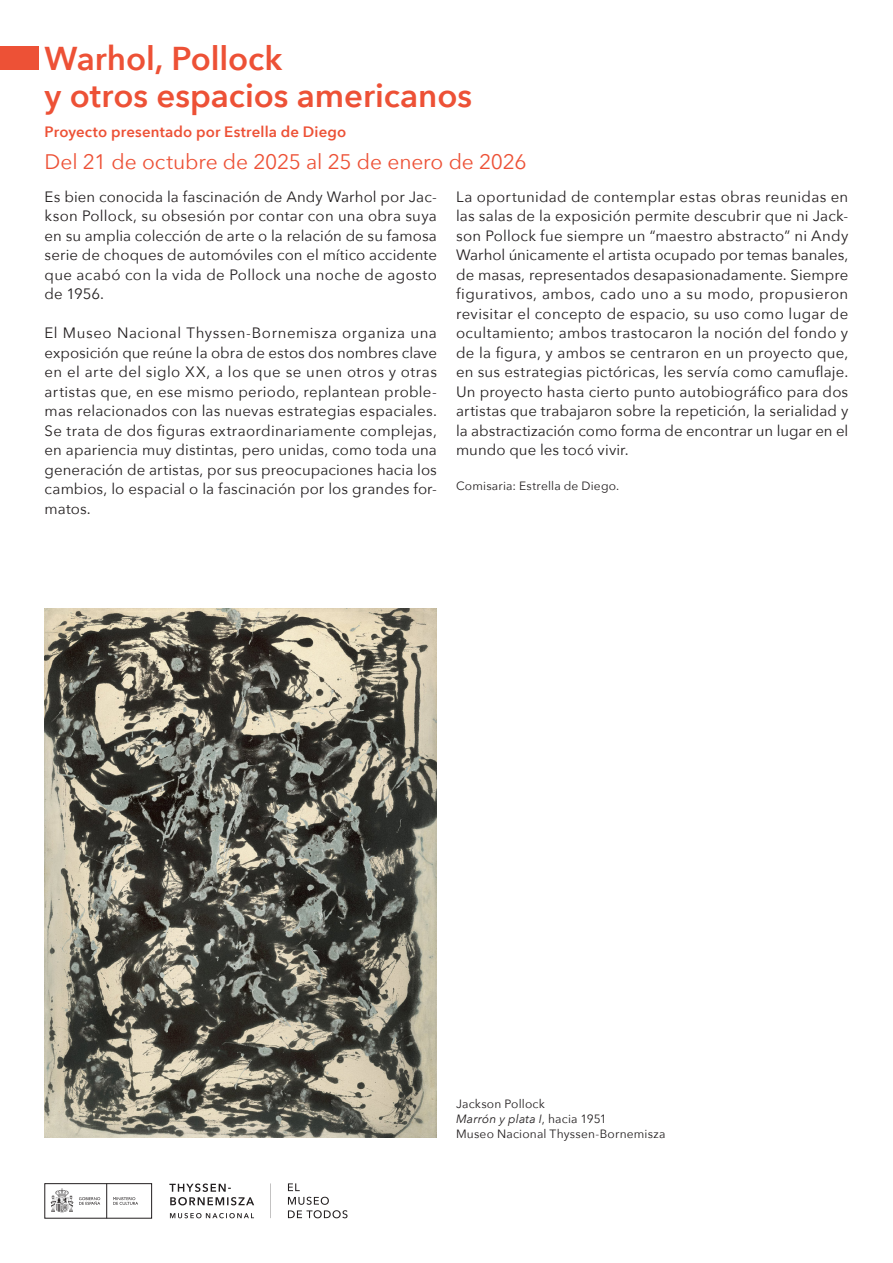
<style>
.page{position:relative;width:893px;height:1263px;background:#fff}
.page>*{position:absolute;margin:0;border:0;box-sizing:border-box;transform-origin:0 0}
.t1{font:600 33px "Avenir Next";color:#ed5136}
.t2{font:21px "Avenir Next";letter-spacing:-.005em;color:#ed5136}
.P_-ES{font:15px/19.5px "Avenir Next";letter-spacing:.005em;color:#231f20;text-align:justify}
.t3{font:600 15px "Avenir Next";letter-spacing:.01em;color:#ed5136}
.t4{font:12px "Avenir Next";letter-spacing:.015em;color:#231f20}
.t5{font:italic 12px "Avenir Next";letter-spacing:.015em;color:#231f20}
.s1{font-style:normal}
</style>
<div class="page">
<div style="left:0;top:46px;width:39px;height:24px;background:#ed5136"></div>
<svg style="left:270px;top:1183px;width:77px;height:35px"></svg>
<svg style="left:169px;top:1183px;width:85px;height:22px"></svg>
<svg style="left:170px;top:1213px;width:84px;height:5px"></svg>
<svg style="left:113px;top:1197px;width:25px;height:8px"></svg>
<svg style="left:79px;top:1197px;width:21px;height:8px"></svg>
<hr style="left:106px;top:1183px;width:1px;height:35px;background:#231f20">
<div style="left:45px;top:1183px;width:107px;height:35px;border:1px solid #231f20"></div>
<svg style="left:51px;top:1188px;width:22px;height:24px"></svg>
<img style="left:45px;top:608px;width:392px;height:529px">
<h2 class="t1" style="left:45px;top:30px;width:239px">Warhol, Pollock</h2>
<h2 class="t1" style="left:45px;top:67px;width:429px">y otros espacios americanos</h2>
<h3 class="t3" style="left:45px;top:119px;width:303px">Proyecto presentado por Estrella de Diego</h3>
<h3 class="t2" style="left:45px;top:144px;width:483px">Del 21 de octubre de 2025 al 25 de enero de 2026</h3>
<p class="P_-ES" style="left:45px;top:186px;width:394px">Es bien conocida la fascinación de Andy Warhol por Jac&shy;kson Pollock, su obsesión por contar con una obra suya en su amplia colección de arte o la relación de su famosa serie de choques de automóviles con el mítico accidente que acabó con la vida de Pollock una noche de agosto de 1956.</p>
<p class="P_-ES" style="left:45px;top:323px;width:394px">El Museo Nacional Thyssen-Bornemisza organiza una exposición que reúne la obra de estos dos nombres clave en el arte del siglo XX, a los que se unen otros y otras artistas que, en ese mismo periodo, replantean proble&shy;mas relacionados con las nuevas estrategias espaciales.<br>Se trata de dos figuras extraordinariamente complejas, en apariencia muy distintas, pero unidas, como toda una generación de artistas, por sus preocupaciones hacia los cambios, lo espacial o la fascinación por los grandes for&shy;matos.</p>
<p class="P_-ES" style="left:456px;top:186px;width:394px">La oportunidad de contemplar estas obras reunidas en las salas de la exposición permite descubrir que ni Jack&shy;son Pollock fue siempre un “maestro abstracto” ni Andy Warhol únicamente el artista ocupado por temas banales, de masas, representados desapasionadamente. Siempre figurativos, ambos, cado uno a su modo, propusieron revisitar el concepto de espacio, su uso como lugar de ocultamiento; ambos trastocaron la noción del fondo y de la figura, y ambos se centraron en un proyecto que, en sus estrategias pictóricas, les servía como camuflaje.<br>Un proyecto hasta cierto punto autobiográfico para dos artistas que trabajaron sobre la repetición, la serialidad y la abstractización como forma de encontrar un lugar en el mundo que les tocó vivir.</p>
<p class="t4" style="left:456px;top:475px;width:165px">Comisaria: Estrella de Diego.</p>
<p class="t4" style="left:456px;top:1093px;width:90px">Jackson Pollock</p>
<p class="t5" style="left:456px;top:1108px;width:152px">Marrón y plata I<span class="s1">, hacia 1951</span></p>
<p class="t4" style="left:456px;top:1123px;width:211px">Museo Nacional Thyssen-Bornemisza</p>
</div>
